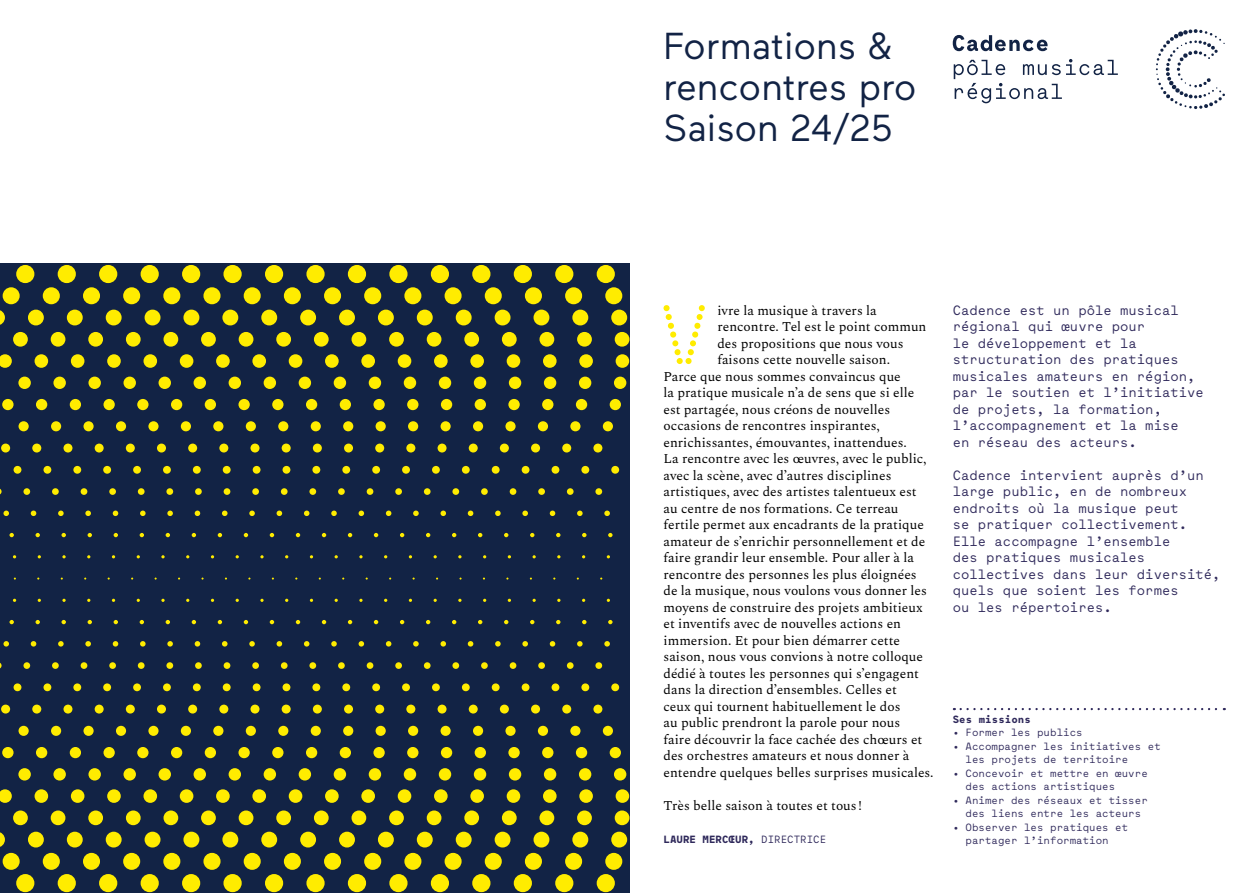
<style>
.page{position:relative;width:1259px;height:893px;background:#fff}
.page>*{position:absolute;margin:0;border:0;box-sizing:border-box;transform-origin:0 0}
.t1{font:700 84.15px "Beretta Sans";color:#ffec00}
.t2{font:37.5px/41.2px "Maax";color:#122345}
.t3{font:13.5px "Spectral";color:#000}
.t4{font:13.5px/16.5px "Maax Mono";color:#2f295b}
.t5{font:10.5px/13.5px "Maax Mono";color:#2f295b}
.t6{font:700 10.5px "Maax Mono";color:#2f295b}
.s1{font-weight:400}
</style>
<div class="page">
<svg style="left:954px;top:708px;width:270px;height:2px"></svg>
<div style="left:0;top:264px;width:629px;height:629px;background:#122345"></div>
<svg style="left:2px;top:265px;width:620px;height:39px"></svg>
<svg style="left:0;top:310px;width:627px;height:15px"></svg>
<svg style="left:13px;top:332px;width:616px;height:15px"></svg>
<svg style="left:0;top:354px;width:629px;height:14px"></svg>
<svg style="left:18px;top:377px;width:608px;height:12px"></svg>
<svg style="left:2px;top:399px;width:619px;height:11px"></svg>
<svg style="left:18px;top:421px;width:595px;height:10px"></svg>
<svg style="left:1px;top:444px;width:601px;height:8px"></svg>
<svg style="left:13px;top:466px;width:606px;height:8px"></svg>
<svg style="left:0;top:488px;width:602px;height:7px"></svg>
<svg style="left:3px;top:511px;width:607px;height:5px"></svg>
<svg style="left:9px;top:533px;width:603px;height:4px"></svg>
<svg style="left:13px;top:555px;width:597px;height:3px"></svg>
<svg style="left:13px;top:578px;width:589px;height:2px"></svg>
<svg style="left:12px;top:599px;width:598px;height:3px"></svg>
<svg style="left:9px;top:620px;width:603px;height:4px"></svg>
<svg style="left:3px;top:641px;width:607px;height:6px"></svg>
<svg style="left:0;top:662px;width:602px;height:7px"></svg>
<svg style="left:13px;top:683px;width:606px;height:8px"></svg>
<svg style="left:1px;top:705px;width:601px;height:8px"></svg>
<svg style="left:18px;top:726px;width:595px;height:10px"></svg>
<svg style="left:2px;top:747px;width:619px;height:11px"></svg>
<svg style="left:18px;top:768px;width:608px;height:12px"></svg>
<svg style="left:0;top:789px;width:629px;height:14px"></svg>
<svg style="left:13px;top:810px;width:616px;height:15px"></svg>
<svg style="left:0;top:832px;width:627px;height:15px"></svg>
<svg style="left:2px;top:853px;width:620px;height:39px"></svg>
<svg style="left:953px;top:59px;width:164px;height:44px"></svg>
<svg style="left:952px;top:35px;width:95px;height:16px"></svg>
<svg style="left:1155px;top:29px;width:70px;height:80px"></svg>
<h2 class="t2" style="left:663px;top:23px;width:255px">Formations &amp; rencontres pro<br>Saison 24/25</h2>
<h1 class="t1" style="left:659px;top:272px;width:51px">V</h1>
<p class="t3" style="left:717px;top:300px;width:161px">ivre la musique à travers la</p>
<p class="t3" style="left:717px;top:317px;width:211px">rencontre. Tel est le point commun</p>
<p class="t3" style="left:717px;top:333px;width:188px">des propositions que nous vous</p>
<p class="t3" style="left:717px;top:350px;width:174px">faisons cette nouvelle saison.</p>
<p class="t3" style="left:663px;top:366px;width:239px">Parce que nous sommes convaincus que</p>
<p class="t3" style="left:663px;top:383px;width:252px">la pratique musicale n’a de sens que si elle</p>
<p class="t3" style="left:663px;top:399px;width:228px">est partagée, nous créons de nouvelles</p>
<p class="t3" style="left:663px;top:416px;width:218px">occasions de rencontres inspirantes,</p>
<p class="t3" style="left:663px;top:432px;width:245px">enrichissantes, émouvantes, inattendues.</p>
<p class="t3" style="left:663px;top:449px;width:265px">La rencontre avec les œuvres, avec le public,</p>
<p class="t3" style="left:663px;top:465px;width:229px">avec la scène, avec d’autres disciplines</p>
<p class="t3" style="left:663px;top:482px;width:254px">artistiques, avec des artistes talentueux est</p>
<p class="t3" style="left:663px;top:498px;width:236px">au centre de nos formations. Ce terreau</p>
<p class="t3" style="left:663px;top:515px;width:262px">fertile permet aux encadrants de la pratique</p>
<p class="t3" style="left:663px;top:531px;width:263px">amateur de s’enrichir personnellement et de</p>
<p class="t3" style="left:663px;top:548px;width:252px">faire grandir leur ensemble. Pour aller à la</p>
<p class="t3" style="left:663px;top:564px;width:255px">rencontre des personnes les plus éloignées</p>
<p class="t3" style="left:663px;top:581px;width:265px">de la musique, nous voulons vous donner les</p>
<p class="t3" style="left:663px;top:597px;width:261px">moyens de construire des projets ambitieux</p>
<p class="t3" style="left:663px;top:614px;width:239px">et inventifs avec de nouvelles actions en</p>
<p class="t3" style="left:663px;top:630px;width:238px">immersion. Et pour bien démarrer cette</p>
<p class="t3" style="left:663px;top:647px;width:261px">saison, nous vous convions à notre colloque</p>
<p class="t3" style="left:663px;top:663px;width:257px">dédié à toutes les personnes qui s’engagent</p>
<p class="t3" style="left:663px;top:680px;width:235px">dans la direction d’ensembles. Celles et</p>
<p class="t3" style="left:663px;top:696px;width:238px">ceux qui tournent habituellement le dos</p>
<p class="t3" style="left:663px;top:713px;width:238px">au public prendront la parole pour nous</p>
<p class="t3" style="left:663px;top:729px;width:260px">faire découvrir la face cachée des chœurs et</p>
<p class="t3" style="left:663px;top:746px;width:247px">des orchestres amateurs et nous donner à</p>
<p class="t3" style="left:663px;top:762px;width:272px">entendre quelques belles surprises musicales.</p>
<p class="t3" style="left:663px;top:795px;width:200px">Très belle saison à toutes et tous !</p>
<p class="t6" style="left:663px;top:832px;width:164px">LAURE MERCŒUR, <span class="s1">DIRECTRICE</span></p>
<p class="t4" style="left:952px;top:301px;width:253px">Cadence est un pôle musical régional qui œuvre pour<br>le développement et la structuration des pratiques musicales amateurs en région, par le soutien et l’initiative de projets, la formation, l’accompagnement et la mise<br>en réseau des acteurs.</p>
<p class="t4" style="left:952px;top:466px;width:269px">Cadence intervient auprès d’un large public, en de nombreux endroits où la musique peut<br>se pratiquer collectivement.<br>Elle accompagne l’ensemble<br>des pratiques musicales collectives dans leur diversité, quels que soient les formes<br>ou les répertoires.</p>
<p class="t6" style="left:952px;top:712px;width:80px">Ses missions</p>
<p class="t5" style="left:952px;top:726px;width:131px">• Former les publics</p>
<p class="t5" style="left:965px;top:739px;width:197px;text-indent:-13px">• Accompagner les initiatives et les projets de territoire</p>
<p class="t5" style="left:965px;top:766px;width:184px;text-indent:-13px">• Concevoir et mettre en œuvre des actions artistiques</p>
<p class="t5" style="left:952px;top:793px;width:197px;text-align:center">• Animer des réseaux et tisser des liens entre les acteurs</p>
<p class="t5" style="left:965px;top:820px;width:164px;text-indent:-13px">• Observer les pratiques et partager l’information</p>
</div>
